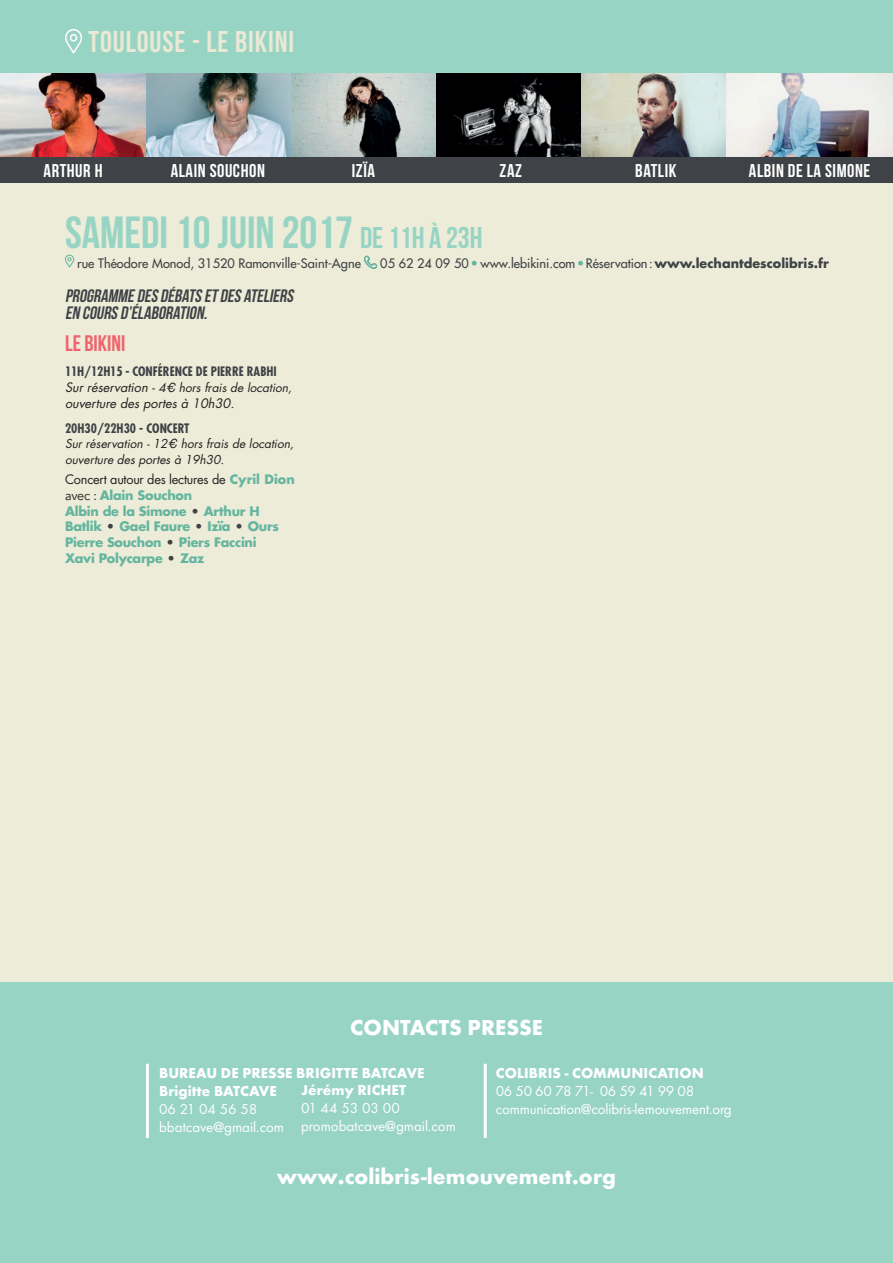
<style>
.page{position:relative;width:893px;height:1263px;background:#ececd8}
.page>*{position:absolute;margin:0;border:0;box-sizing:border-box;transform-origin:0 0}
.t1{font:45px "Bebas Neue";color:#98d4c4}
.t2{font:30px "Bebas Neue";letter-spacing:.03em;color:#eae9d5}
.t3{font:700 22.5px "Fut T102";letter-spacing:.005em;color:#fff}
.t4{font:22.5px "Bebas Neue";color:#f0636d}
.t5{font:18.45px "Bebas Neue";letter-spacing:.03em;color:#fff}
.t6{font:italic 18px/16.5px "Bebas Neue";color:#3f4246}
.t7{font:15px/18px "Fut T102";letter-spacing:-.01em;color:#fff}
.t8{font:700 15px/18px "Fut T102";color:#fff}
.t9{font:700 12.75px/15.8px "Futura";letter-spacing:-.02em;color:#64b59f}
.t10{font:12.75px "Futura";color:#3f4246}
.t11{font:700 condensed 12.75px "Futura";color:#3f4246}
.t12{font:italic 12.75px "Futura";color:#231f20}
.t13{font:italic 12px/15.8px "Futura";color:#231f20}
.s1{font-size:30px}
.s2{font-stretch:condensed;color:#64b59f}
.s3{font-weight:700}
.s4{font-size:12.75px}
.s5{font-family:"Helvetica";font-size:12.75px}
.s6{font-weight:400;color:#231f20}
.s7{font-family:"Avenir";font-weight:400;color:#231f20}
.s8{color:#3f4246}
</style>
<div class="page">
<img style="left:0;top:72px;width:146px;height:85px">
<div style="left:0;top:157px;width:146px;height:25px;background:#3f4246"></div>
<img style="left:146px;top:72px;width:145px;height:85px">
<div style="left:144px;top:157px;width:147px;height:25px;background:#3f4246"></div>
<img style="left:291px;top:72px;width:145px;height:85px">
<div style="left:290px;top:157px;width:146px;height:25px;background:#3f4246"></div>
<img style="left:436px;top:72px;width:145px;height:85px">
<div style="left:436px;top:157px;width:149px;height:25px;background:#3f4246"></div>
<img style="left:581px;top:72px;width:145px;height:85px">
<div style="left:581px;top:157px;width:149px;height:25px;background:#3f4246"></div>
<img style="left:726px;top:72px;width:167px;height:85px">
<div style="left:726px;top:157px;width:167px;height:25px;background:#3f4246"></div>
<div style="left:0;top:0;width:893px;height:72px;background:#98d4c4"></div>
<svg style="left:65px;top:254px;width:9px;height:14px"></svg>
<svg style="left:364px;top:256px;width:13px;height:13px"></svg>
<svg style="left:65px;top:29px;width:17px;height:25px"></svg>
<div style="left:0;top:982px;width:893px;height:281px;background:#98d4c4"></div>
<hr style="left:484px;top:1064px;width:3px;height:74px;background:#fff">
<hr style="left:146px;top:1064px;width:3px;height:74px;background:#fff">
<h2 class="t2" style="left:89px;top:26px;width:207px">TOULOUSE - LE BIKINI</h2>
<h3 class="t5" style="left:44px;top:160px;width:60px">ARTHUR H</h3>
<h3 class="t5" style="left:171px;top:160px;width:96px">ALAIN SOUCHON</h3>
<h3 class="t5" style="left:352px;top:160px;width:25px">IZÏA</h3>
<h3 class="t5" style="left:500px;top:160px;width:24px">ZAZ</h3>
<h3 class="t5" style="left:635px;top:160px;width:43px">BATLIK</h3>
<h3 class="t5" style="left:749px;top:160px;width:123px">ALBIN DE LA SIMONE</h3>
<h1 class="t1" style="left:65px;top:208px;width:419px">SAMEDI 10 JUIN 2017 <span class="s1">DE 11H À 23H</span></h1>
<p class="t10" style="left:77px;top:255px;width:285px">rue Théodore Monod, 31520 Ramonville-Saint-Agne</p>
<p class="t10" style="left:380px;top:255px;width:450px">05 62 24 09 50 <span class="s2">•</span> www.lebikini.com <span class="s2">•</span> Réservation:<span class="s3">www.lechantdescolibris.fr</span></p>
<h3 class="t6" style="left:65px;top:288px;width:233px">PROGRAMME DES DÉBATS ET DES ATELIERS<br>EN COURS D’ÉLABORATION.</h3>
<h3 class="t4" style="left:65px;top:331px;width:62px">LE BIKINI</h3>
<p class="t11" style="left:65px;top:363px;width:213px">11H/12H15 - CONFÉRENCE DE PIERRE RABHI</p>
<p class="t13" style="left:65px;top:379px;width:231px"><span class="s4">Sur réservation -</span> 4<span class="s5">€</span> hors frais de location,</p>
<p class="t12" style="left:65px;top:394px;width:174px">ouverture des portes à 10h30.</p>
<p class="t11" style="left:65px;top:420px;width:126px">20H30/22H30 - CONCERT</p>
<p class="t13" style="left:65px;top:436px;width:233px">Sur réservation - 12<span class="s5">€</span> hors frais de location, ouverture des portes à 19h30.</p>
<p class="t9" style="left:65px;top:471px;width:231px"><span class="s6">Concert autour des lectures de</span> Cyril Dion <span class="s7">avec :</span> Alain Souchon<br>Albin de la Simone <span class="s8">•</span> Arthur H<br>Batlik <span class="s8">•</span> Gael Faure <span class="s8">•</span> Izïa <span class="s8">•</span> Ours<br>Pierre Souchon <span class="s8">•</span> Piers Faccini<br>Xavi Polycarpe <span class="s8">•</span> Zaz</p>
<h3 class="t3" style="left:350px;top:1014px;width:194px">CONTACTS PRESSE</h3>
<p class="t8" style="left:159px;top:1064px;width:267px">BUREAU DE PRESSE BRIGITTE BATCAVE<br>Brigitte BATCAVE</p>
<p class="t7" style="left:159px;top:1100px;width:126px">06 21 04 56 58 bbatcave@gmail.com</p>
<p class="t8" style="left:301px;top:1081px;width:107px">Jérémy RICHET</p>
<p class="t7" style="left:301px;top:1099px;width:156px">01 44 53 03 00 promobatcave@gmail.com</p>
<p class="t8" style="left:496px;top:1064px;width:209px">COLIBRIS - COMMUNICATION</p>
<p class="t7" style="left:496px;top:1082px;width:238px">06 50 60 78 71- 06 59 41 99 08 communication@colibris-lemouvement.org</p>
<h3 class="t3" style="left:277px;top:1163px;width:341px">www.colibris-lemouvement.org</h3>
</div>
